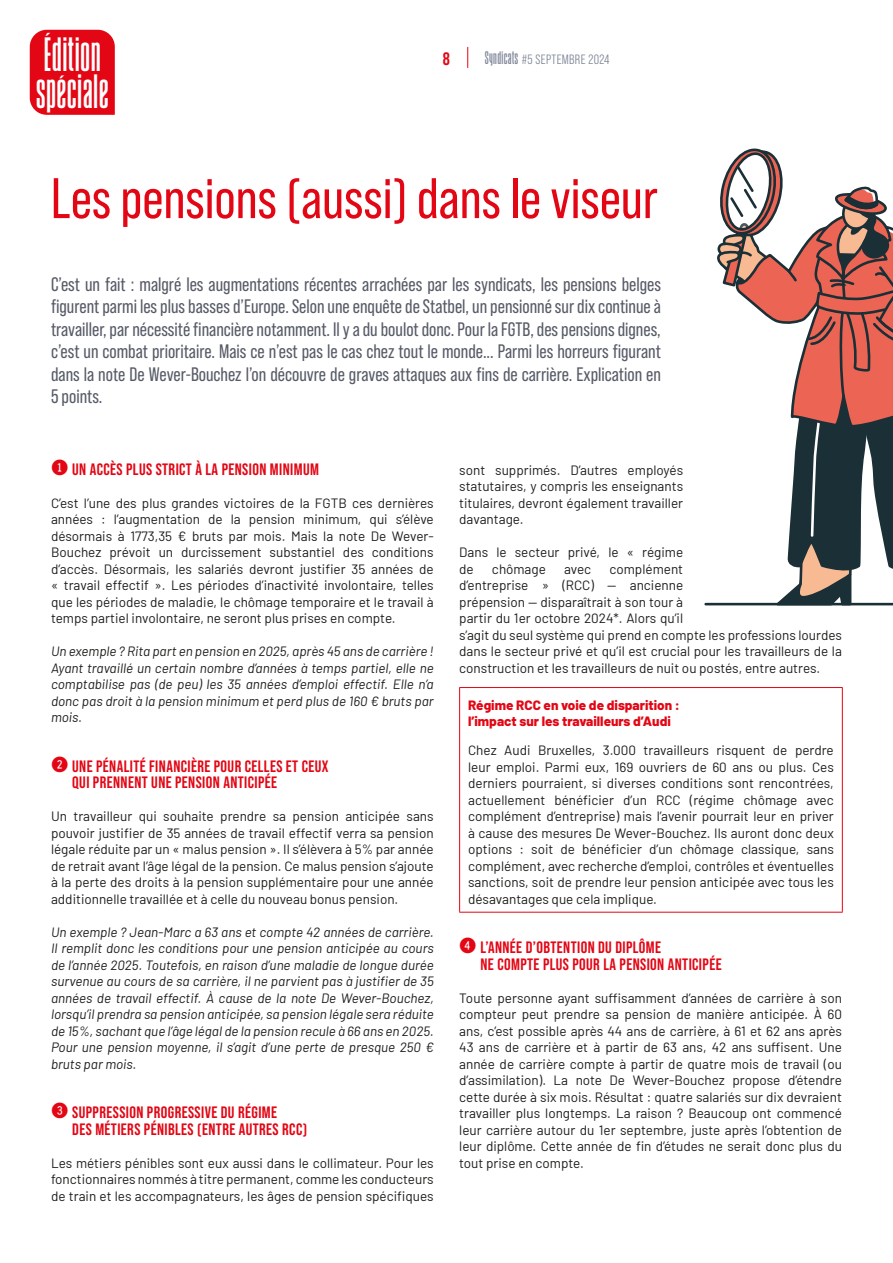
<style>
.page{position:relative;width:893px;height:1263px;background:#fff}
.page>*{position:absolute;margin:0;border:0;box-sizing:border-box;transform-origin:0 0}
.t1{font:57px "Bebas Neue Pro";color:#e30614}
.t2{font:700 36px/37.5px "August";letter-spacing:.01em;color:#fff}
.t3{font:19.5px/22.5px "Bebas Neue Pro";color:#575b67;text-align:justify}
.t4{font:700 18px "Bebas Neue Pro";color:#e30614}
.t5{font:700 16.5px/16.5px "Bebas Neue Pro";letter-spacing:.025em;color:#e30614}
.t6{font:13.5px/16.5px "Barlow";color:#1d1d1b;text-align:justify}
.t7{font:italic 13.5px/16.5px "Barlow";color:#1d1d1b;text-align:justify}
.t8{font:800 13.5px/16.5px "Barlow";color:#e30614}
.t9{font:13.5px "Bebas Neue Pro Middle";letter-spacing:.025em;color:#82899b}
.s1{font-family:"August";font-weight:700}
.s2{font-family:"Fyra Numeric Circle Closed";font-weight:400;font-size:21px}
</style>
<div class="page">
<hr style="left:459px;top:687px;width:384px;height:1px;background:#e30614">
<hr style="left:459px;top:688px;width:1px;height:224px;background:#e30614">
<hr style="left:842px;top:688px;width:1px;height:224px;background:#e30614">
<hr style="left:459px;top:912px;width:384px;height:1px;background:#e30614">
<hr style="left:706px;top:603px;width:187px;height:2px;background:#1a2f36">
<svg style="left:717px;top:148px;width:176px;height:458px"></svg>
<svg style="left:467px;top:47px;width:1px;height:21px"></svg>
<div style="left:30px;top:30px;width:85px;height:85px;background:#e30614"></div>
<h2 class="t2" style="left:36px;top:36px;width:75px">Édition spéciale</h2>
<h3 class="t4" style="left:443px;top:48px;width:9px">8</h3>
<p class="t9" style="left:485px;top:52px;width:126px"><span class="s1">Syndicats</span> #5 SEPTEMBRE 2024</p>
<h1 class="t1" style="left:51px;top:166px;width:608px">Les pensions (aussi) dans le viseur</h1>
<p class="t3" style="left:51px;top:273px;width:611px">C’est un fait : malgré les augmentations récentes arrachées par les syndicats, les pensions belges figurent parmi les plus basses d’Europe. Selon une enquête de Statbel, un pensionné sur dix continue à travailler, par nécessité financière notamment. Il y a du boulot donc. Pour la FGTB, des pensions dignes, c’est un combat prioritaire. Mais ce n’est pas le cas chez tout le monde... Parmi les horreurs figurant dans la note De Wever-Bouchez l’on découvre de graves attaques aux fins de carrière. Explication en 5 points.</p>
<p class="t5" style="left:51px;top:460px;width:269px"><span class="s2">1</span> UN ACCÈS PLUS STRICT À LA PENSION MINIMUM</p>
<p class="t6" style="left:51px;top:493px;width:384px">C’est l’une des plus grandes victoires de la FGTB ces dernières années : l’augmentation de la pension minimum, qui s’élève désormais à 1773,35 € bruts par mois. Mais la note De Wever-Bouchez prévoit un durcissement substantiel des conditions d’accès. Désormais, les salariés devront justifier 35 années de « travail effectif ». Les périodes d’inactivité involontaire, telles que les périodes de maladie, le chômage temporaire et le travail à temps partiel involontaire, ne seront plus prises en compte.</p>
<p class="t7" style="left:51px;top:642px;width:384px">Un exemple ? Rita part en pension en 2025, après 45 ans de carrière !<br>Ayant travaillé un certain nombre d’années à temps partiel, elle ne comptabilise pas (de peu) les 35 années d’emploi effectif. Elle n’a donc pas droit à la pension minimum et perd plus de 160 € bruts par mois.</p>
<p class="t5" style="left:72px;top:757px;width:258px;text-indent:-21px"><span class="s2">2</span> UNE PÉNALITÉ FINANCIÈRE POUR CELLES ET CEUX<br>QUI PRENNENT UNE PENSION ANTICIPÉE</p>
<p class="t6" style="left:51px;top:807px;width:384px">Un travailleur qui souhaite prendre sa pension anticipée sans pouvoir justifier de 35 années de travail effectif verra sa pension légale réduite par un « malus pension ». Il s’élèvera à 5% par année de retrait avant l’âge légal de la pension. Ce malus pension s’ajoute à la perte des droits à la pension supplémentaire pour une année additionnelle travaillée et à celle du nouveau bonus pension.</p>
<p class="t7" style="left:51px;top:922px;width:384px">Un exemple ? Jean-Marc a 63 ans et compte 42 années de carrière.<br>Il remplit donc les conditions pour une pension anticipée au cours de l’année 2025. Toutefois, en raison d’une maladie de longue durée survenue au cours de sa carrière, il ne parvient pas à justifier de 35 années de travail effectif. À cause de la note De Wever-Bouchez, lorsqu’il prendra sa pension anticipée, sa pension légale sera réduite de 15%, sachant que l’âge légal de la pension recule à 66 ans en 2025.<br>Pour une pension moyenne, il s’agit d’une perte de presque 250 € bruts par mois.</p>
<p class="t5" style="left:72px;top:1104px;width:236px;text-indent:-21px"><span class="s2">3</span> SUPPRESSION PROGRESSIVE DU RÉGIME<br>DES MÉTIERS PÉNIBLES (ENTRE AUTRES RCC)</p>
<p class="t6" style="left:51px;top:1153px;width:384px">Les métiers pénibles sont eux aussi dans le collimateur. Pour les fonctionnaires nommés à titre permanent, comme les conducteurs de train et les accompagnateurs, les âges de pension spécifiques</p>
<p class="t6" style="left:459px;top:460px;width:225px">sont supprimés. D’autres employés statutaires, y compris les enseignants titulaires, devront également travailler davantage.</p>
<p class="t6" style="left:459px;top:543px;width:225px">Dans le secteur privé, le « régime de</p>
<p class="t6" style="left:459px;top:559px;width:384px;text-align:left;text-indent:150px">complément<br>d’entreprise » (RCC) — ancienne<br>prépension — disparaîtrait à son tour à<br>partir du 1er octobre 2024*. Alors qu’il<br>s’agit du seul système qui prend en compte les professions lourdes dans le secteur privé et qu’il est crucial pour les travailleurs de la construction et les travailleurs de nuit ou postés, entre autres.</p>
<p class="t8" style="left:468px;top:695px;width:213px">Régime RCC en voie de disparition : l’impact sur les travailleurs d’Audi</p>
<p class="t6" style="left:468px;top:741px;width:367px">Chez Audi Bruxelles, 3.000 travailleurs risquent de perdre leur emploi. Parmi eux, 169 ouvriers de 60 ans ou plus. Ces derniers pourraient, si diverses conditions sont rencontrées, actuellement bénéficier d’un RCC (régime chômage avec complément d’entreprise) mais l’avenir pourrait leur en priver à cause des mesures De Wever-Bouchez. Ils auront donc deux options : soit de bénéficier d’un chômage classique, sans complément, avec recherche d’emploi, contrôles et éventuelles sanctions, soit de prendre leur pension anticipée avec tous les désavantages que cela implique.</p>
<p class="t5" style="left:480px;top:939px;width:243px;text-indent:-21px"><span class="s2">4</span> L’ANNÉE D’OBTENTION DU DIPLÔME<br>NE COMPTE PLUS POUR LA PENSION ANTICIPÉE</p>
<p class="t6" style="left:459px;top:988px;width:384px">Toute personne ayant suffisamment d’années de carrière à son compteur peut prendre sa pension de manière anticipée. À 60 ans, c’est possible après 44 ans de carrière, à 61 et 62 ans après 43 ans de carrière et à partir de 63 ans, 42 ans suffisent. Une année de carrière compte à partir de quatre mois de travail (ou d’assimilation). La note De Wever-Bouchez propose d’étendre cette durée à six mois. Résultat : quatre salariés sur dix devraient travailler plus longtemps. La raison ? Beaucoup ont commencé leur carrière autour du 1er septembre, juste après l’obtention de leur diplôme. Cette année de fin d’études ne serait donc plus du tout prise en compte.</p>
<p class="t6" style="left:492px;top:559px;width:55px">chômage</p>
<p class="t6" style="left:564px;top:559px;width:29px">avec</p>
</div>
